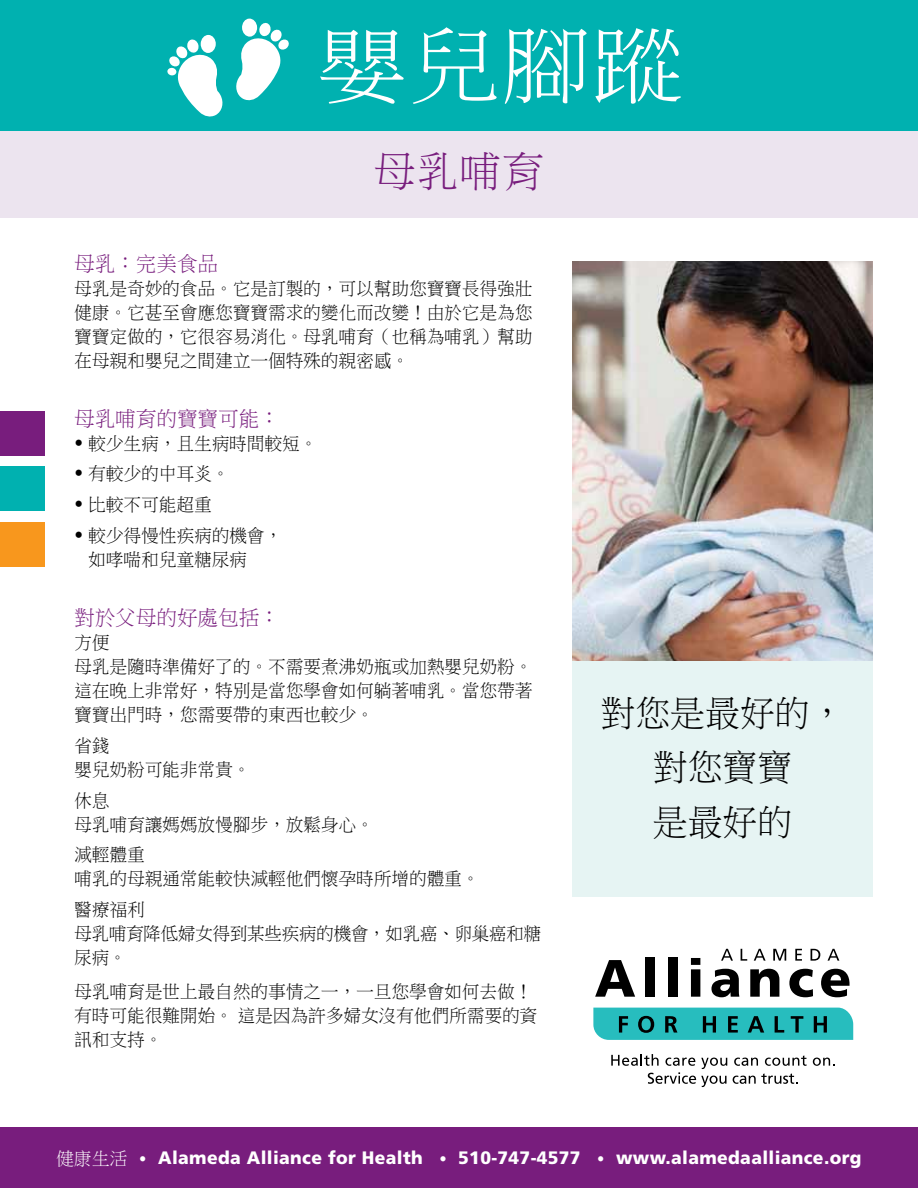
<style>
.page{position:relative;width:918px;height:1188px;background:#fff}
.page>*{position:absolute;margin:0;border:0;box-sizing:border-box;transform-origin:0 0}
.t1{font:82.95px "P Ming Li U";color:#fff;scale:1.08 1}
.t2{font:42px "P Ming Li U";color:#781d7d}
.t3{font:36px/54.8px "P Ming Li U";letter-spacing:.02em;color:#000;text-align:center;scale:.95 1}
.t4{font:21px "P Ming Li U";letter-spacing:.02em;color:#781d7d;scale:.96 1}
.t5{font:18px/24px "P Ming Li U";letter-spacing:.02em;color:#000;scale:.96 1}
.t6{font:900 18px "Frutiger";letter-spacing:.02em;color:#fff}
.t7{font:18px/24px "P Ming Li U";color:#000;scale:.96 1}
.s1{font-family:"Frutiger";font-weight:700}
.s2{font-family:"P Ming Li U";font-weight:400}
.s3{font-size:15px}
</style>
<div class="page">
<div style="left:0;top:130px;width:918px;height:88px;background:#ece4ef"></div>
<div style="left:0;top:0;width:918px;height:130px;background:#00b1b0"></div>
<div style="left:0;top:411px;width:44px;height:44px;background:#781d7d"></div>
<div style="left:0;top:466px;width:44px;height:45px;background:#00b1b0"></div>
<div style="left:0;top:522px;width:44px;height:44px;background:#f8971d"></div>
<div style="left:0;top:1128px;width:918px;height:60px;background:#781d7d"></div>
<div style="left:573px;top:619px;width:300px;height:277px;background:#e6f4f3"></div>
<svg style="left:595px;top:960px;width:40px;height:37px"></svg>
<div style="left:645px;top:957px;width:9px;height:40px;background:#000"></div>
<div style="left:668px;top:957px;width:9px;height:40px;background:#000"></div>
<svg style="left:691px;top:958px;width:9px;height:39px"></svg>
<svg style="left:711px;top:969px;width:28px;height:28px"></svg>
<svg style="left:750px;top:969px;width:29px;height:28px"></svg>
<svg style="left:789px;top:969px;width:24px;height:28px"></svg>
<svg style="left:821px;top:969px;width:29px;height:28px"></svg>
<svg style="left:593px;top:1008px;width:260px;height:32px;background:#26a7a8"></svg>
<svg style="left:721px;top:949px;width:12px;height:12px"></svg>
<svg style="left:741px;top:949px;width:6px;height:12px"></svg>
<svg style="left:754px;top:949px;width:12px;height:12px"></svg>
<svg style="left:773px;top:949px;width:13px;height:12px"></svg>
<svg style="left:795px;top:949px;width:7px;height:12px"></svg>
<svg style="left:811px;top:949px;width:9px;height:12px"></svg>
<svg style="left:828px;top:949px;width:11px;height:12px"></svg>
<svg style="left:734px;top:1058px;width:24px;height:8px"></svg>
<svg style="left:765px;top:1055px;width:42px;height:11px"></svg>
<svg style="left:813px;top:1058px;width:22px;height:8px"></svg>
<svg style="left:611px;top:1054px;width:116px;height:33px"></svg>
<svg style="left:733px;top:1074px;width:65px;height:10px"></svg>
<img style="left:573px;top:261px;width:300px;height:400px">
<div style="left:201px;top:35px;width:15px;height:18px;background:#fff;border-radius:50%"></div>
<svg style="left:169px;top:39px;width:54px;height:78px"></svg>
<svg style="left:167px;top:68px;width:10px;height:8px"></svg>
<svg style="left:242px;top:18px;width:15px;height:19px"></svg>
<svg style="left:236px;top:22px;width:53px;height:79px"></svg>
<h1 class="t1" style="left:317px;top:24px;width:340px">嬰兒腳蹤</h1>
<h2 class="t2" style="left:374px;top:150px;width:171px">母乳哺育</h2>
<p class="t4" style="left:75px;top:253px;width:151px">母乳：完美食品</p>
<p class="t5" style="left:75px;top:276px;width:479px;text-align:justify">母乳是奇妙的食品。它是訂製的，可以幫助您寶寶長得強壯健康。它甚至會應您寶寶需求的變化而改變！由於它是為您寶寶定做的，它很容易消化。母乳哺育（也稱為哺乳）幫助在母親和嬰兒之間建立一個特殊的親密感。</p>
<p class="t4" style="left:75px;top:408px;width:215px">母乳哺育的寶寶可能：</p>
<p class="t5" style="left:75px;top:431px;width:255px"><span class="s1">•</span> 較少生病，且生病時間較短。</p>
<p class="t5" style="left:75px;top:462px;width:163px"><span class="s1">•</span> 有較少的中耳炎。</p>
<p class="t5" style="left:75px;top:493px;width:144px"><span class="s1">•</span> 比較不可能超重</p>
<p class="t5" style="left:89px;top:524px;width:203px;text-indent:-14px"><span class="s1">•</span> 較少得慢性疾病的機會，如哮喘和兒童糖尿病</p>
<p class="t4" style="left:75px;top:607px;width:215px">對於父母的好處包括：</p>
<p class="t5" style="left:75px;top:631px;width:479px">方便<br>母乳是隨時準備好了的。不需要煮沸奶瓶或加熱嬰兒奶粉。這在晚上非常好，特別是當您學會如何躺著哺乳。當您帶著寶寶出門時，您需要帶的東西也較少。</p>
<p class="t5" style="left:75px;top:733px;width:185px">省錢<br>嬰兒奶粉可能非常貴。</p>
<p class="t5" style="left:75px;top:788px;width:313px">休息<br>母乳哺育讓媽媽放慢腳步，放鬆身心。</p>
<p class="t5" style="left:75px;top:843px;width:423px">減輕體重<br>哺乳的母親通常能較快減輕他們懷孕時所增的體重。</p>
<p class="t7" style="left:75px;top:898px;width:488px">醫療福利<br>母乳哺育降低婦女得到某些疾病的機會，如乳癌、卵巢癌和糖尿病。</p>
<p class="t5" style="left:75px;top:980px;width:484px">母乳哺育是世上最自然的事情之一，一旦您學會如何去做！有時可能很難開始。 這是因為許多婦女沒有他們所需要的資訊和支持。</p>
<h3 class="t3" style="left:601px;top:685px;width:258px">對您是最好的，對您寶寶<br>是最好的</h3>
<p class="t6" style="left:57px;top:1146px;width:806px"><span class="s2">健康生活</span> <span class="s3">•</span> Alameda Alliance for Health <span class="s3">•</span> 510-747-4577 <span class="s3">•</span> www.alamedaalliance.org</p>
</div>
